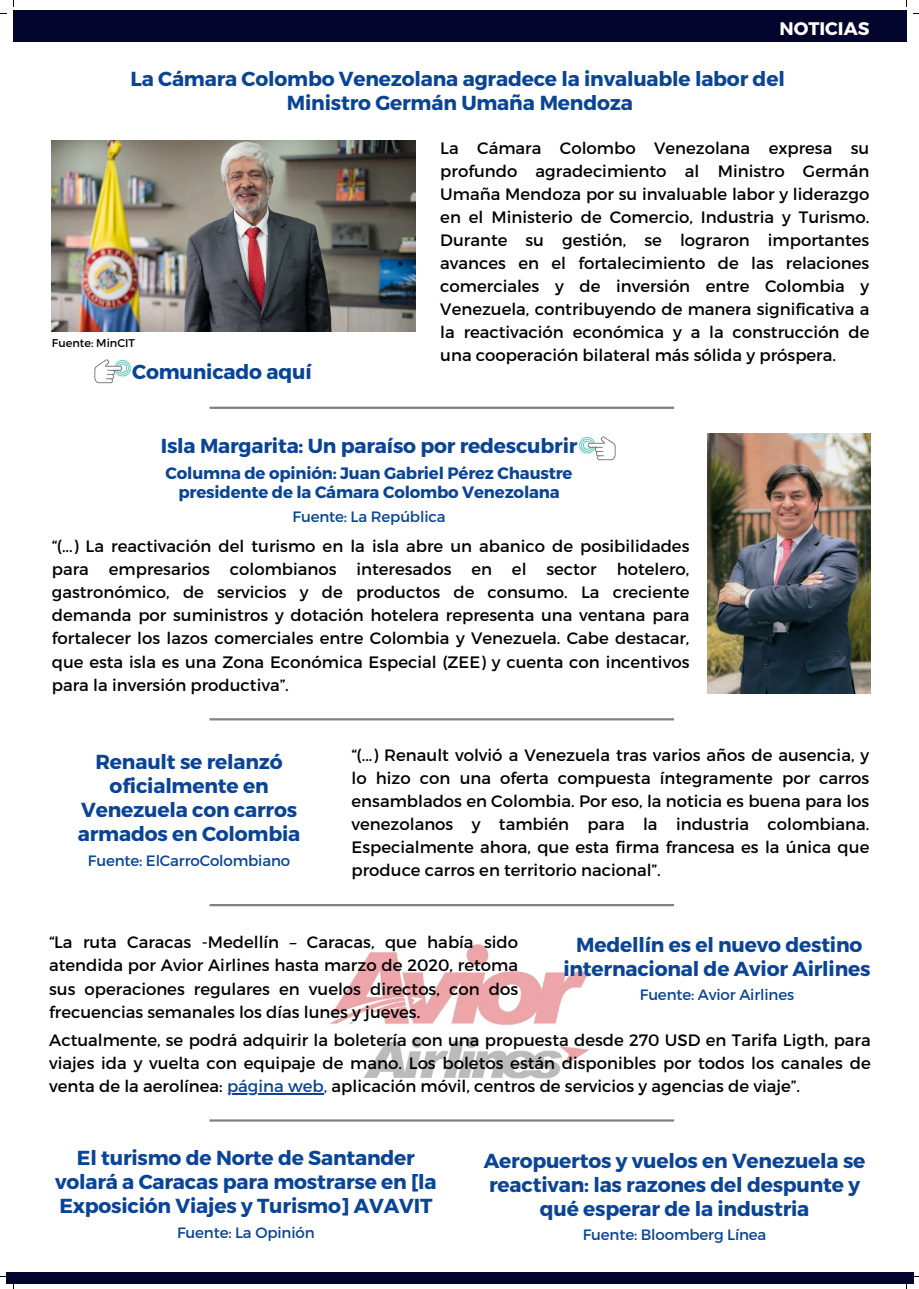
<style>
.page{position:relative;width:919px;height:1289px;background:#fff}
.page>*{position:absolute;margin:0;border:0;box-sizing:border-box;transform-origin:0 0}
.t1{font:700 20.25px/24px "Montserrat";letter-spacing:-.01em;color:#0a4495;text-align:center}
.t2{font:700 18.15px "Montserrat";color:#fff}
.t3{font:16.5px/23.1px "Montserrat";color:#000;text-align:justify}
.t4{font:700 16.5px/19.5px "Montserrat";letter-spacing:-.01em;color:#0a4495;text-align:center}
.t5{font:15px "Montserrat";letter-spacing:-.01em;color:#0a4495}
.t6{font:11.25px "Montserrat";color:#000}
.s1{color:#0a4495}
</style>
<div class="page">
<div style="left:13px;top:11px;width:893px;height:31px;background:#03052d"></div>
<img style="left:283px;top:944px;width:307px;height:151px">
<hr style="left:209px;top:904px;width:465px;height:2px;background:#000">
<hr style="left:209px;top:1119px;width:465px;height:2px;background:#000">
<div style="left:7px;top:1272px;width:906px;height:11px;background:#03052d"></div>
<img style="left:94px;top:358px;width:41px;height:26px">
<img style="left:52px;top:140px;width:364px;height:192px">
<hr style="left:209px;top:406px;width:465px;height:3px;background:#000">
<hr style="left:209px;top:718px;width:465px;height:2px;background:#000">
<img style="left:707px;top:433px;width:163px;height:261px">
<img style="left:575px;top:435px;width:41px;height:26px">
<hr style="left:227px;top:1093px;width:97px;height:1px;background:#0a4495">
<p class="t2" style="left:779px;top:17px;width:91px">NOTICIAS</p>
<p class="t1" style="left:130px;top:65px;width:655px">La Cámara Colombo Venezolana agradece la invaluable labor del<br>Ministro Germán Umaña Mendoza</p>
<p class="t6" style="left:52px;top:336px;width:85px">Fuente: MinCIT</p>
<p class="t1" style="left:132px;top:358px;width:181px">Comunicado aquí</p>
<p class="t3" style="left:440px;top:135px;width:430px">La Cámara Colombo Venezolana expresa su profundo agradecimiento al Ministro Germán Umaña Mendoza por su invaluable labor y liderazgo en el Ministerio de Comercio, Industria y Turismo.<br>Durante su gestión, se lograron importantes avances en el fortalecimiento de las relaciones comerciales y de inversión entre Colombia y Venezuela, contribuyendo de manera significativa a la reactivación económica y a la construcción de una cooperación bilateral más sólida y próspera.</p>
<p class="t1" style="left:161px;top:433px;width:418px">Isla Margarita: Un paraíso por redescubrir</p>
<p class="t4" style="left:165px;top:462px;width:408px">Columna de opinión: Juan Gabriel Pérez Chaustre presidente de la Cámara Colombo Venezolana</p>
<p class="t5" style="left:292px;top:506px;width:154px">Fuente: La República</p>
<p class="t3" style="left:52px;top:534px;width:638px">“(...) La reactivación del turismo en la isla abre un abanico de posibilidades para empresarios colombianos interesados en el sector hotelero, gastronómico, de servicios y de productos de consumo. La creciente demanda por suministros y dotación hotelera representa una ventana para fortalecer los lazos comerciales entre Colombia y Venezuela. Cabe destacar, que esta isla es una Zona Económica Especial (ZEE) y cuenta con incentivos para la inversión productiva”.</p>
<p class="t1" style="left:78px;top:749px;width:224px">Renault se relanzó oficialmente en<br>Venezuela con carros armados en Colombia</p>
<p class="t5" style="left:88px;top:850px;width:204px">Fuente: ElCarroColombiano</p>
<p class="t3" style="left:351px;top:742px;width:519px">“(...) Renault volvió a Venezuela tras varios años de ausencia, y lo hizo con una oferta compuesta íntegramente por carros ensamblados en Colombia. Por eso, la noticia es buena para los venezolanos y también para la industria colombiana.<br>Especialmente ahora, que esta firma francesa es la única que produce carros en territorio nacional”.</p>
<p class="t3" style="left:49px;top:930px;width:470px">“La ruta Caracas -Medellín – Caracas, que había sido atendida por Avior Airlines hasta marzo de 2020, retoma sus operaciones regulares en vuelos directos, con dos frecuencias semanales los días lunes y jueves.</p>
<p class="t3" style="left:49px;top:1027px;width:822px">Actualmente, se podrá adquirir la boletería con una propuesta desde 270 USD en Tarifa Ligth, para viajes ida y vuelta con equipaje de mano. Los boletos están disponibles por todos los canales de venta de la aerolínea: <span class="s1">página web,</span> aplicación móvil, centros de servicios y agencias de viaje”.</p>
<p class="t1" style="left:563px;top:931px;width:308px">Medellín es el nuevo destino internacional de Avior Airlines</p>
<p class="t5" style="left:639px;top:985px;width:156px">Fuente: Avior Airlines</p>
<p class="t1" style="left:55px;top:1144px;width:383px">El turismo de Norte de Santander volará a Caracas para mostrarse en [la<br>Exposición Viajes y Turismo] AVAVIT</p>
<p class="t5" style="left:177px;top:1222px;width:139px">Fuente: La Opinión</p>
<p class="t1" style="left:483px;top:1147px;width:383px">Aeropuertos y vuelos en Venezuela se reactivan: las razones del despunte y qué esperar de la industria</p>
<p class="t5" style="left:582px;top:1225px;width:185px">Fuente: Bloomberg Línea</p>
</div>
